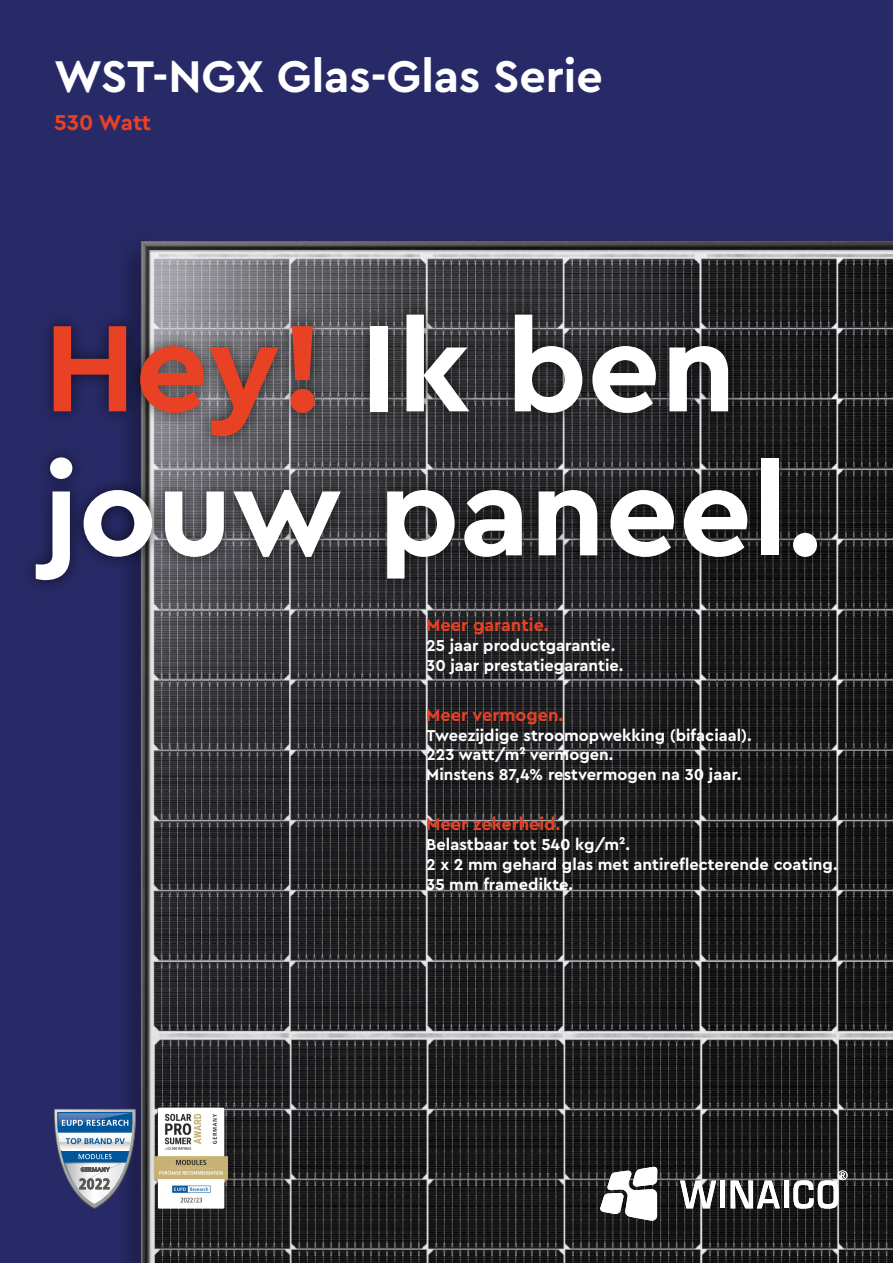
<style>
.page{position:relative;width:893px;height:1263px;background:#282a67}
.page>*{position:absolute;margin:0;border:0;box-sizing:border-box;transform-origin:0 0}
.t1{font:700 129px/144px "Cera Pro";color:#fff}
.t2{font:700 46.5px "Cera Pro";color:#fff}
.t3{font:700 22.5px "Cera Pro";color:#e84124}
.t4{font:700 18px "Cera Pro";color:#e84124}
.t5{font:700 16.5px/19.8px "Cera Pro";color:#fff}
.s1{color:#e84124}
</style>
<div class="page">
<img style="left:125px;top:241px;width:768px;height:1022px">
<svg style="left:600px;top:1166px;width:57px;height:55px;background:#b2b2b2"></svg>
<svg style="left:680px;top:1180px;width:36px;height:28px"></svg>
<div style="left:720px;top:1180px;width:5px;height:28px;background:#fff"></div>
<svg style="left:731px;top:1180px;width:49px;height:28px"></svg>
<hr style="left:784px;top:1180px;width:4px;height:28px;background:#fff">
<svg style="left:793px;top:1170px;width:54px;height:39px;background:#707070"></svg>
<div style="left:20px;top:299px;width:812px;height:296px;background:#000;opacity:.6"></div>
<svg style="left:54px;top:1109px;width:82px;height:100px"></svg>
<img style="left:152px;top:1099px;width:78px;height:118px">
<h2 class="t2" style="left:54px;top:45px;width:550px">WST-NGX Glas-Glas Serie</h2>
<h3 class="t3" style="left:54px;top:107px;width:99px">530 Watt</h3>
<h1 class="t1" style="left:44px;top:291px;width:781px"><span class="s1">Hey!</span> Ik ben jouw paneel.</h1>
<p class="t4" style="left:426px;top:613px;width:124px">Meer garantie.</p>
<p class="t5" style="left:426px;top:635px;width:199px">25 jaar productgarantie.<br>30 jaar prestatiegarantie.</p>
<p class="t4" style="left:426px;top:703px;width:139px">Meer vermogen.</p>
<p class="t5" style="left:426px;top:724px;width:327px">Tweezijdige stroomopwekking (bifaciaal).<br>223 watt/m² vermogen.<br>Minstens 87,4% restvermogen na 30 jaar.</p>
<p class="t4" style="left:426px;top:812px;width:136px">Meer zekerheid.</p>
<p class="t5" style="left:426px;top:834px;width:413px">Belastbaar tot 540 kg/m².<br>2 x 2 mm gehard glas met antireflecterende coating.<br>35 mm framedikte.</p>
</div>
